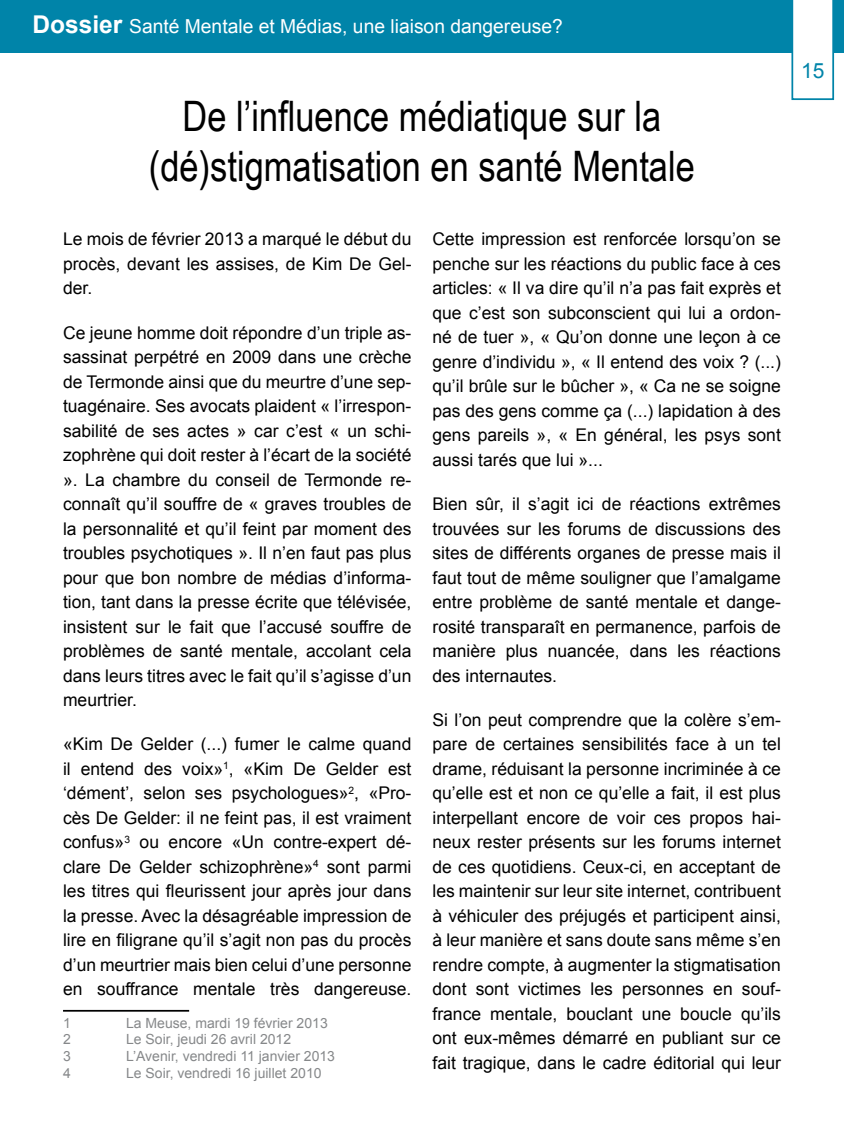
<style>
.page{position:relative;width:844px;height:1141px;background:#fff}
.page>*{position:absolute;margin:0;border:0;box-sizing:border-box;transform-origin:0 0}
.t1{font:42px/50.4px "Arial Narrow";color:#000;text-align:center}
.t2{font:21px "Arial";color:#0084a9}
.t3{font:19.25px "Arial";color:#fff}
.t4{font:17.5px/24.5px "Arial";color:#000;text-align:justify}
.t5{font:14px "Arial";color:#86888a}
.s1{font-weight:700;font-size:24.5px}
</style>
<div class="page">
<div style="left:0;top:0;width:843px;height:52px;background:#0084a9"></div>
<svg style="left:791px;top:0;width:42px;height:100px"></svg>
<hr style="left:63px;top:1010px;width:126px;height:2px;background:#000">
<p class="t3" style="left:32px;top:14px;width:532px"><span class="s1">Dossier</span> Santé Mentale et Médias, une liaison dangereuse?</p>
<h1 class="t1" style="left:149px;top:89px;width:547px">De l’influence médiatique sur la (dé)stigmatisation en santé Mentale</h1>
<p class="t4" style="left:63px;top:227px;width:350px">Le mois de février 2013 a marqué le début du procès, devant les assises, de Kim De Gel&shy;der.</p>
<p class="t4" style="left:63px;top:320px;width:350px">Ce jeune homme doit répondre d’un triple as&shy;sassinat perpétré en 2009 dans une crèche de Termonde ainsi que du meurtre d’une sep&shy;tuagénaire. Ses avocats plaident « l’irrespon&shy;sabilité de ses actes » car c’est « un schi&shy;zophrène qui doit rester à l’écart de la société ». La chambre du conseil de Termonde re&shy;connaît qu’il souffre de « graves troubles de la personnalité et qu’il feint par moment des troubles psychotiques ». Il n’en faut pas plus pour que bon nombre de médias d’informa&shy;tion, tant dans la presse écrite que télévisée, insistent sur le fait que l’accusé souffre de problèmes de santé mentale, accolant cela dans leurs titres avec le fait qu’il s’agisse d’un meurtrier.</p>
<p class="t4" style="left:63px;top:732px;width:350px">«Kim De Gelder (...) fumer le calme quand il entend des voix»<sup>1</sup>, «Kim De Gelder est ‘dément’, selon ses psychologues»<sup>2</sup>, «Pro&shy;cès De Gelder: il ne feint pas, il est vraiment confus»<sup>3</sup> ou encore «Un contre-expert dé&shy;clare De Gelder schizophrène»<sup>4</sup> sont parmi les titres qui fleurissent jour après jour dans la presse. Avec la désagréable impression de lire en filigrane qu’il s’agit non pas du procès d’un meurtrier mais bien celui d’une personne en souffrance mentale très dangereuse.</p>
<p class="t5" style="left:63px;top:1013px;width:9px">1</p>
<p class="t5" style="left:126px;top:1013px;width:203px">La Meuse, mardi 19 février 2013</p>
<p class="t5" style="left:63px;top:1030px;width:9px">2</p>
<p class="t5" style="left:126px;top:1030px;width:166px">Le Soir, jeudi 26 avril 2012</p>
<p class="t5" style="left:63px;top:1047px;width:9px">3</p>
<p class="t5" style="left:126px;top:1047px;width:210px">L’Avenir, vendredi 11 janvier 2013</p>
<p class="t5" style="left:63px;top:1064px;width:9px">4</p>
<p class="t5" style="left:126px;top:1064px;width:197px">Le Soir, vendredi 16 juillet 2010</p>
<p class="t4" style="left:432px;top:227px;width:350px">Cette impression est renforcée lorsqu’on se penche sur les réactions du public face à ces articles: « Il va dire qu’il n’a pas fait exprès et que c’est son subconscient qui lui a ordon&shy;né de tuer », « Qu’on donne une leçon à ce genre d’individu », « Il entend des voix ? (...) qu’il brûle sur le bûcher », « Ca ne se soigne pas des gens comme ça (...) lapidation à des gens pareils », « En général, les psys sont aussi tarés que lui »...</p>
<p class="t4" style="left:432px;top:492px;width:350px">Bien sûr, il s’agit ici de réactions extrêmes trouvées sur les forums de discussions des sites de différents organes de presse mais il faut tout de même souligner que l’amalgame entre problème de santé mentale et dange&shy;rosité transparaît en permanence, parfois de manière plus nuancée, dans les réactions des internautes.</p>
<p class="t4" style="left:432px;top:708px;width:350px">Si l’on peut comprendre que la colère s’em&shy;pare de certaines sensibilités face à un tel drame, réduisant la personne incriminée à ce qu’elle est et non ce qu’elle a fait, il est plus interpellant encore de voir ces propos hai&shy;neux rester présents sur les forums internet de ces quotidiens. Ceux-ci, en acceptant de les maintenir sur leur site internet, contribuent à véhiculer des préjugés et participent ainsi, à leur manière et sans doute sans même s’en rendre compte, à augmenter la stigmatisation dont sont victimes les personnes en souf&shy;france mentale, bouclant une boucle qu’ils ont eux-mêmes démarré en publiant sur ce fait tragique, dans le cadre éditorial qui leur</p>
<p class="t2" style="left:800px;top:57px;width:25px">15</p>
</div>
